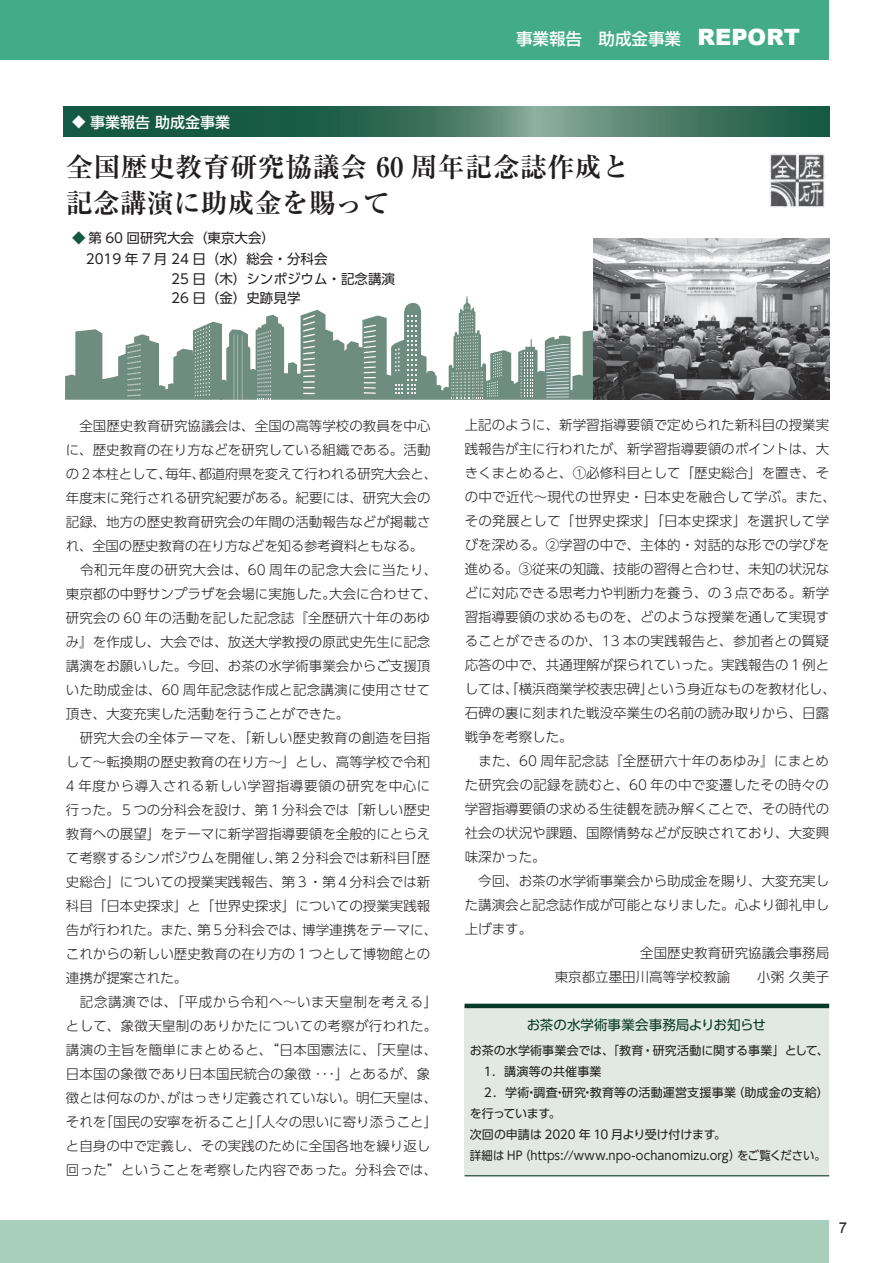
<style>
.page{position:relative;width:893px;height:1263px;background:#fff}
.page>*{position:absolute;margin:0;border:0;box-sizing:border-box;transform-origin:0 0}
.body{font:700 27px/36px "Ryumin Pro";letter-spacing:.015em;color:#231f20}
.t1{font:500 16.5px "Shin Go Pro";color:#fff}
.t2{font:500 15px "UD Shin Go Pro";color:#fff}
.t3{font:15px "Arial";color:#231f20}
.body-2{font:300 13.5px/24px "UD Shin Go Pro";color:#231f20}
.body-3{font:13.5px "UD Shin Go Pro";color:#231f20}
.body_oshirase{font:13.5px "UD Shin Go Pro";color:#093a29}
.column{font:12px "UD Shin Go Pro";letter-spacing:.01em;color:#231f20}
.column-2{font:12px "UD Shin Go Pro";letter-spacing:.01em;color:#231f20;scale:.95 1}
.column-3{font:12px "UD Shin Go Pro";letter-spacing:-.01em;color:#231f20}
.column-4{font:12px "UD Shin Go Pro";letter-spacing:-.03em;color:#231f20}
.s1{font-weight:400;font-size:13.5px}
.s2{font-family:"Arial";font-weight:900;font-size:22.5px}
.s3{color:#145943}
</style>
<div class="page">
<div style="left:0;top:0;width:829px;height:60px;background:#43ab87"></div>
<div style="left:0;top:1220px;width:829px;height:43px;background:#a7cfbb"></div>
<div style="left:465px;top:1006px;width:364px;height:170px;background:#e2e8e4"></div>
<hr style="left:465px;top:1175px;width:364px;height:1px;background:#093a29">
<hr style="left:465px;top:1004px;width:364px;height:4px;background:#093a29">
<svg style="left:221px;top:296px;width:372px;height:104px"></svg>
<svg style="left:521px;top:352px;width:12px;height:45px"></svg>
<svg style="left:452px;top:307px;width:50px;height:92px"></svg>
<svg style="left:395px;top:315px;width:21px;height:79px;background:#95aaa2"></svg>
<svg style="left:546px;top:344px;width:23px;height:54px"></svg>
<hr style="left:234px;top:334px;width:1px;height:66px;background:#fff">
<hr style="left:238px;top:335px;width:1px;height:65px;background:#fff">
<hr style="left:242px;top:335px;width:1px;height:65px;background:#fff">
<svg style="left:303px;top:315px;width:12px;height:79px"></svg>
<svg style="left:258px;top:330px;width:13px;height:70px"></svg>
<svg style="left:364px;top:325px;width:12px;height:69px"></svg>
<svg style="left:66px;top:321px;width:155px;height:79px"></svg>
<svg style="left:64px;top:106px;width:765px;height:30px;background:#38705b"></svg>
<img style="left:593px;top:238px;width:236px;height:162px">
<img style="left:770px;top:153px;width:54px;height:55px">
<p class="t2" style="left:72px;top:110px;width:159px"><span class="s1">◆</span> 事業報告 助成金事業</p>
<p class="t1" style="left:516px;top:25px;width:285px">事業報告　助成金事業 <span class="s2">REPORT</span></p>
<p class="body" style="left:66px;top:147px;width:565px">全国歴史教育研究協議会 60 周年記念誌作成と記念講演に助成金を賜って</p>
<p class="body-3" style="left:72px;top:227px;width:204px"><span class="s3">◆</span> 第 60 回研究大会（東京大会）</p>
<p class="body-3" style="left:72px;top:248px;width:257px">　2019 年 7 月 24 日（水）総会・分科会</p>
<p class="body-3" style="left:171px;top:268px;width:225px">25 日（木）シンポジウム・記念講演</p>
<p class="body-3" style="left:171px;top:287px;width:131px">26 日（金）史跡見学</p>
<p class="body-2" style="left:66px;top:413px;width:373px">　全国歴史教育研究協議会は、全国の高等学校の教員を中心に、歴史教育の在り方などを研究している組織である。活動の２本柱として、毎年、都道府県を変えて行われる研究大会と、年度末に発行される研究紀要がある。紀要には、研究大会の記録、地方の歴史教育研究会の年間の活動報告などが掲載され、全国の歴史教育の在り方などを知る参考資料ともなる。</p>
<p class="body-2" style="left:66px;top:557px;width:373px">　令和元年度の研究大会は、60 周年の記念大会に当たり、東京都の中野サンプラザを会場に実施した。大会に合わせて、研究会の 60 年の活動を記した記念誌『全歴研六十年のあゆみ』を作成し、大会では、放送大学教授の原武史先生に記念講演をお願いした。今回、お茶の水学術事業会からご支援頂いた助成金は、60 周年記念誌作成と記念講演に使用させて頂き、大変充実した活動を行うことができた。</p>
<p class="body-2" style="left:66px;top:725px;width:373px">　研究大会の全体テーマを、「新しい歴史教育の創造を目指して～転換期の歴史教育の在り方～」とし、高等学校で令和<br>4 年度から導入される新しい学習指導要領の研究を中心に行った。５つの分科会を設け、第１分科会では「新しい歴史教育への展望」をテーマに新学習指導要領を全般的にとらえて考察するシンポジウムを開催し、第２分科会では新科目「歴史総合」についての授業実践報告、第３・第４分科会では新科目「日本史探求」と「世界史探求」についての授業実践報告が行われた。また、第５分科会では、博学連携をテーマに、これからの新しい歴史教育の在り方の１つとして博物館との連携が提案された。</p>
<p class="body-2" style="left:66px;top:989px;width:373px">　記念講演では、「平成から令和へ～いま天皇制を考える」として、象徴天皇制のありかたについての考察が行われた。講演の主旨を簡単にまとめると、“日本国憲法に、「天皇は、日本国の象徴であり日本国民統合の象徴･･･」とあるが、象徴とは何なのか、がはっきり定義されていない。明仁天皇は、それを「国民の安寧を祈ること」「人々の思いに寄り添うこと」と自身の中で定義し、その実践のために全国各地を繰り返し回った”ということを考察した内容であった。分科会では、</p>
<p class="body-2" style="left:465px;top:412px;width:373px">上記のように、新学習指導要領で定められた新科目の授業実践報告が主に行われたが、新学習指導要領のポイントは、大きくまとめると、①必修科目として「歴史総合」を置き、その中で近代～現代の世界史・日本史を融合して学ぶ。また、その発展として「世界史探求」「日本史探求」を選択して学びを深める。②学習の中で、主体的・対話的な形での学びを進める。③従来の知識、技能の習得と合わせ、未知の状況などに対応できる思考力や判断力を養う、の３点である。新学習指導要領の求めるものを、どのような授業を通して実現することができるのか、13 本の実践報告と、参加者との質疑応答の中で、共通理解が探られていった。実践報告の１例としては、「横浜商業学校表忠碑」という身近なものを教材化し、石碑の裏に刻まれた戦没卒業生の名前の読み取りから、日露戦争を考察した。</p>
<p class="body-2" style="left:465px;top:748px;width:366px;text-align:justify">　また、60 周年記念誌『全歴研六十年のあゆみ』にまとめた研究会の記録を読むと、60 年の中で変遷したその時々の学習指導要領の求める生徒観を読み解くことで、その時代の社会の状況や課題、国際情勢などが反映されており、大変興味深かった。</p>
<p class="body-2" style="left:465px;top:868px;width:366px;text-align:justify">　今回、お茶の水学術事業会から助成金を賜り、大変充実した講演会と記念誌作成が可能となりました。心より御礼申し上げます。</p>
<p class="body-2" style="left:640px;top:940px;width:190px">全国歴史教育研究協議会事務局</p>
<p class="body-2" style="left:555px;top:964px;width:276px">東京都立墨田川高等学校教諭　　小粥 久美子</p>
<p class="body_oshirase" style="left:527px;top:1014px;width:241px">お茶の水学術事業会事務局よりお知らせ</p>
<p class="column" style="left:470px;top:1040px;width:360px">お茶の水学術事業会では、「教育・研究活動に関する事業」として、</p>
<p class="column" style="left:470px;top:1061px;width:133px">　１．講演等の共催事業</p>
<p class="column" style="left:470px;top:1082px;width:360px">　２．学術・調査・研究・教育等の活動運営支援事業（助成金の支給）</p>
<p class="column-4" style="left:470px;top:1103px;width:92px">を行っています。</p>
<p class="column-3" style="left:470px;top:1124px;width:258px">次回の申請は 2020 年 10 月より受け付けます。</p>
<p class="column-2" style="left:470px;top:1145px;width:376px">詳細は HP（https://www.npo-ochanomizu.org）をご覧ください。</p>
<p class="t3" style="left:839px;top:1218px;width:10px">7</p>
</div>
